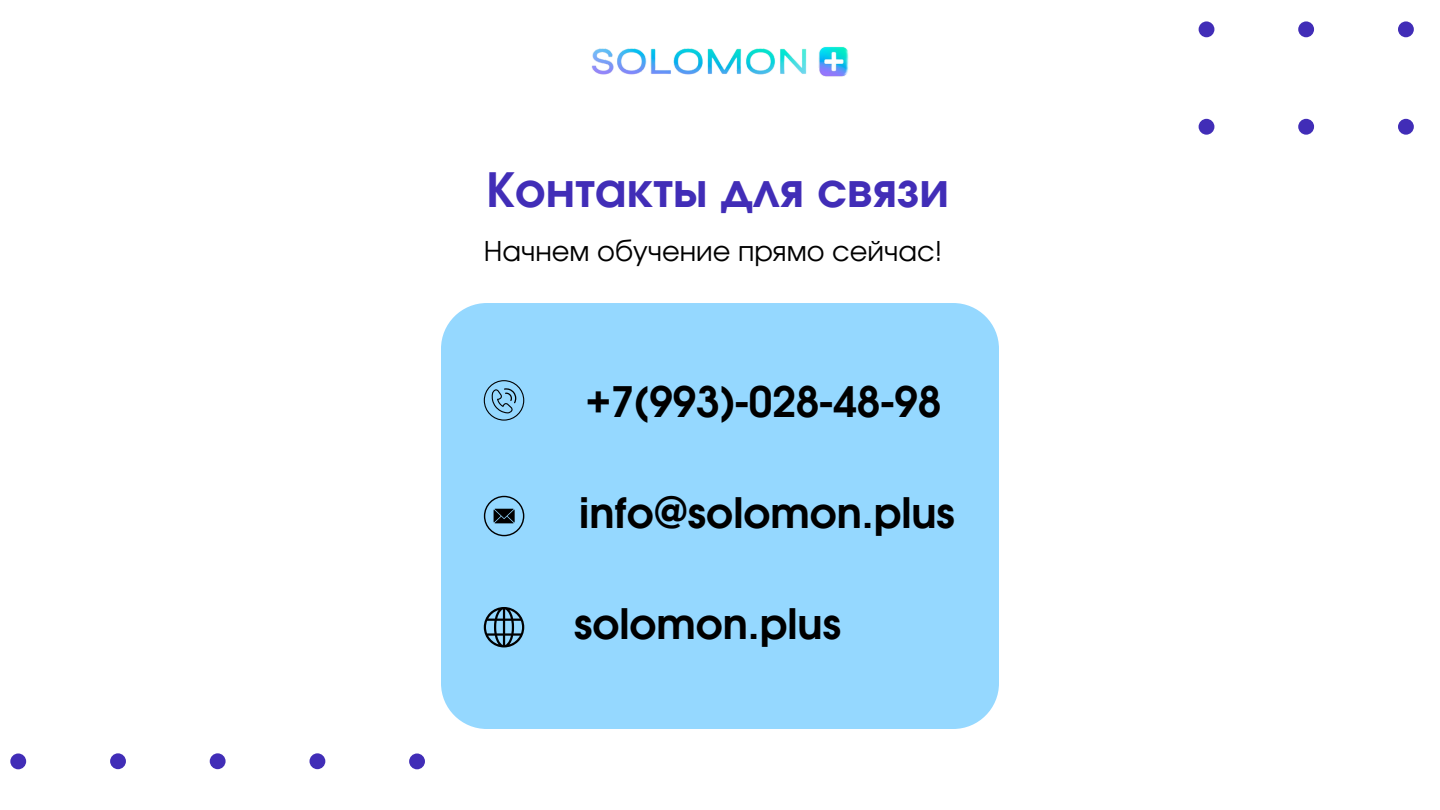
<style>
.page{position:relative;width:1440px;height:810px;background:#fff}
.page>*{position:absolute;margin:0;border:0;box-sizing:border-box;transform-origin:0 0}
.t1{font:700 47.3px "Evolventa";color:#412db7}
.t2{font:700 42px "Evolventa";color:#000}
.t3{font:27.3px "Evolventa";color:#000}
</style>
<div class="page">
<svg style="left:1198px;top:21px;width:216px;height:114px"></svg>
<svg style="left:10px;top:753px;width:415px;height:17px"></svg>
<img style="left:591px;top:46px;width:258px;height:31px">
<div style="left:441px;top:303px;width:557px;height:426px;background:#95d8ff;border-radius:46px"></div>
<svg style="left:484px;top:380px;width:40px;height:41px"></svg>
<svg style="left:484px;top:496px;width:40px;height:40px"></svg>
<svg style="left:484px;top:607px;width:40px;height:40px"></svg>
<p class="t1" style="left:486px;top:169px;width:464px">Контакты для связи</p>
<h1 class="t3" style="left:484px;top:239px;width:460px">Начнем обучение прямо сейчас!</h1>
<p class="t2" style="left:586px;top:383px;width:357px">+7(993)-028-48-98</p>
<p class="t2" style="left:579px;top:494px;width:377px">info@solomon.plus</p>
<h2 class="t2" style="left:574px;top:606px;width:269px">solomon.plus</h2>
</div>
